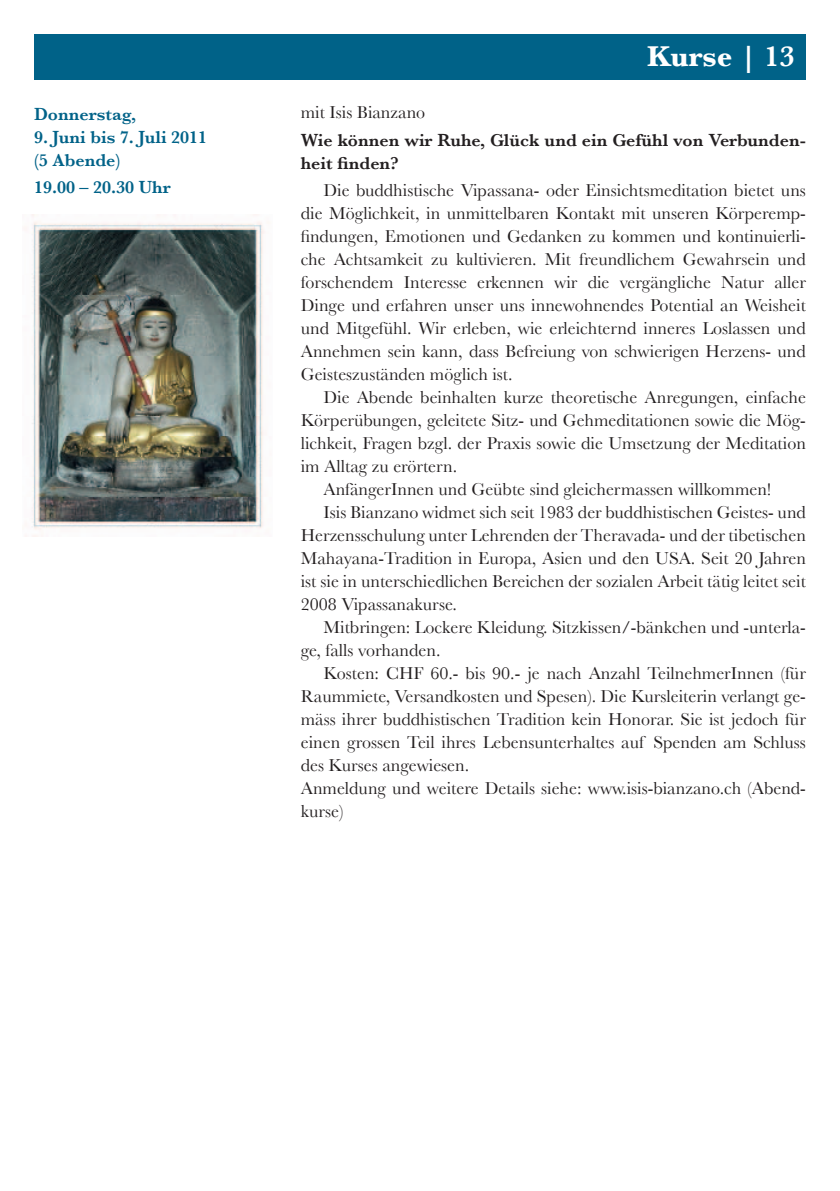
<style>
.page{position:relative;width:840px;height:1191px;background:#fff}
.page>*{position:absolute;margin:0;border:0;box-sizing:border-box;transform-origin:0 0}
.t1{font:700 30px "Baskerville";color:#fff}
.t2{font:18px/23px "Baskerville";color:#231f20;text-align:justify}
.t3{font:600 18px/23px "Baskerville";color:#231f20}
.t4{font:600 18px/23px "Baskerville";color:#006288}
.s1{font-weight:600}
</style>
<div class="page">
<div style="left:34px;top:34px;width:771px;height:45px;background:#006288"></div>
<img style="left:32px;top:214px;width:232px;height:322px">
<p class="t4" style="left:34px;top:102px;width:104px">Donnerstag,</p>
<p class="t4" style="left:34px;top:125px;width:175px">9. Juni bis 7. Juli 2011 (5 Abende)</p>
<p class="t4" style="left:34px;top:176px;width:138px">19.00 – 20.30 Uhr</p>
<h1 class="t1" style="left:647px;top:38px;width:149px">Kurse <span class="s1">| 13</span></h1>
<p class="t2" style="left:300px;top:100px;width:126px">mit Isis Bianzano</p>
<p class="t3" style="left:300px;top:128px;width:506px">Wie können wir Ruhe, Glück und ein Gefühl von Verbunden&shy;heit finden?</p>
<p class="t2" style="left:300px;top:179px;width:506px;text-indent:23px">Die buddhistische Vipassana- oder Einsichtsmeditation bietet uns die Möglichkeit, in unmittelbaren Kontakt mit unseren Körperemp&shy;findungen, Emotionen und Gedanken zu kommen und kontinuierli&shy;che Achtsamkeit zu kultivieren. Mit freundlichem Gewahrsein und forschendem Interesse erkennen wir die vergängliche Natur aller Dinge und erfahren unser uns innewohnendes Potential an Weisheit und Mitgefühl. Wir erleben, wie erleichternd inneres Loslassen und Annehmen sein kann, dass Befreiung von schwierigen Herzens- und Geisteszuständen möglich ist.</p>
<p class="t2" style="left:323px;top:386px;width:483px">Die Abende beinhalten kurze theoretische Anregungen, einfache</p>
<p class="t2" style="left:300px;top:409px;width:506px">Körperübungen, geleitete Sitz- und Gehmeditationen sowie die Mög-</p>
<p class="t2" style="left:300px;top:432px;width:506px">lichkeit, Fragen bzgl. der Praxis sowie die Umsetzung der Meditation</p>
<p class="t2" style="left:300px;top:455px;width:158px">im Alltag zu erörtern.</p>
<p class="t2" style="left:323px;top:478px;width:449px">AnfängerInnen und Geübte sind gleichermassen willkommen!</p>
<p class="t2" style="left:323px;top:501px;width:483px">Isis Bianzano widmet sich seit 1983 der buddhistischen Geistes- und</p>
<p class="t2" style="left:300px;top:524px;width:506px">Herzensschulung unter Lehrenden der Theravada- und der tibetischen</p>
<p class="t2" style="left:300px;top:547px;width:506px">Mahayana-Tradition in Europa, Asien und den USA. Seit 20 Jahren</p>
<p class="t2" style="left:300px;top:570px;width:506px">ist sie in unterschiedlichen Bereichen der sozialen Arbeit tätig leitet seit</p>
<p class="t2" style="left:300px;top:593px;width:157px">2008 Vipassanakurse.</p>
<p class="t2" style="left:323px;top:616px;width:483px">Mitbringen: Lockere Kleidung. Sitzkissen/-bänkchen und -unterla-</p>
<p class="t2" style="left:300px;top:639px;width:141px">ge, falls vorhanden.</p>
<p class="t2" style="left:323px;top:662px;width:483px">Kosten: CHF 60.- bis 90.- je nach Anzahl TeilnehmerInnen (für</p>
<p class="t2" style="left:300px;top:685px;width:506px">Raummiete, Versandkosten und Spesen). Die Kursleiterin verlangt ge-</p>
<p class="t2" style="left:300px;top:708px;width:506px">mäss ihrer buddhistischen Tradition kein Honorar. Sie ist jedoch für</p>
<p class="t2" style="left:300px;top:731px;width:506px">einen grossen Teil ihres Lebensunterhaltes auf Spenden am Schluss</p>
<p class="t2" style="left:300px;top:754px;width:170px">des Kurses angewiesen.</p>
<p class="t2" style="left:300px;top:777px;width:506px">Anmeldung und weitere Details siehe: www.isis-bianzano.ch (Abend-</p>
<p class="t2" style="left:300px;top:800px;width:44px">kurse)</p>
</div>
